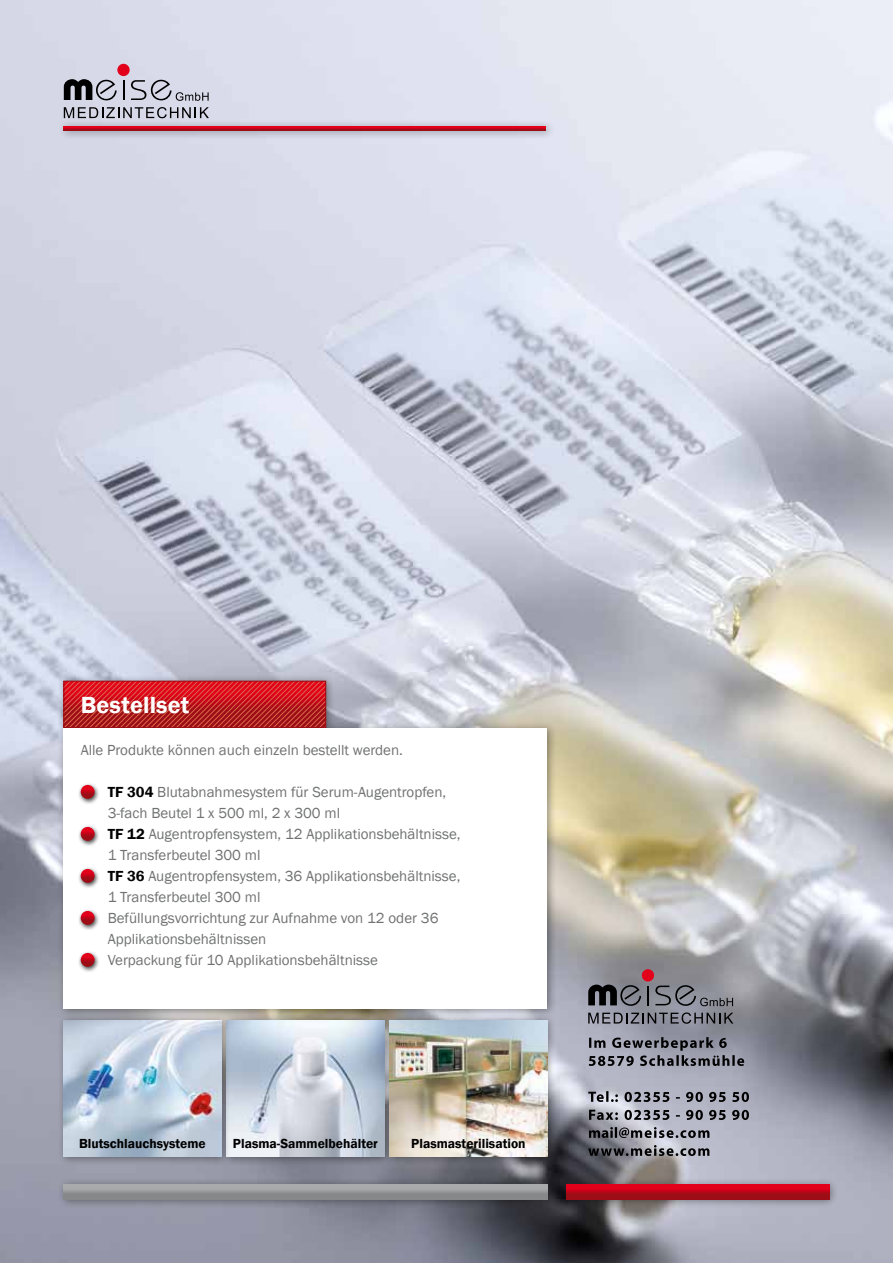
<style>
.page{position:relative;width:893px;height:1263px;background:#fff}
.page>*{position:absolute;margin:0;border:0;box-sizing:border-box;transform-origin:0 0}
.t1{font:600 24px "Franklin Gothic";letter-spacing:.01em;color:#fff}
.t2{font:15px/21px "Franklin Gothic";color:#707172}
.t3{font:600 13.5px "Franklin Gothic";color:#000}
.s1{font-weight:600;color:#000}
</style>
<div class="page">
<img style="left:0;top:0;width:893px;height:1263px">
<svg style="left:588px;top:984px;width:53px;height:22px"></svg>
<hr style="left:647px;top:985px;width:2px;height:20px;background:#000">
<svg style="left:655px;top:985px;width:78px;height:21px;background:#777981"></svg>
<svg style="left:588px;top:1012px;width:145px;height:12px;background:#696a74"></svg>
<div style="left:642px;top:969px;width:12px;height:12px;background:#e2001a;border-radius:50%"></div>
<svg style="left:588px;top:1145px;width:121px;height:11px"></svg>
<svg style="left:589px;top:1127px;width:120px;height:11px"></svg>
<svg style="left:589px;top:1110px;width:160px;height:10px;background:#767780"></svg>
<svg style="left:588px;top:1091px;width:161px;height:11px;background:#7d7e88"></svg>
<svg style="left:589px;top:1037px;width:155px;height:29px;background:#767883"></svg>
<div style="left:220px;top:1013px;width:174px;height:153px;background:#000;opacity:.4"></div>
<img style="left:231px;top:1020px;width:152px;height:136px">
<div style="left:383px;top:1013px;width:174px;height:153px;background:#000;opacity:.4"></div>
<img style="left:390px;top:1020px;width:157px;height:136px">
<div style="left:57px;top:1013px;width:174px;height:153px;background:#000;opacity:.4"></div>
<img style="left:64px;top:1020px;width:157px;height:136px">
<div style="left:57px;top:1177px;width:499px;height:32px;background:#000;opacity:.4"></div>
<svg style="left:64px;top:1184px;width:483px;height:15px;background:#97989a"></svg>
<div style="left:560px;top:1177px;width:278px;height:32px;background:#000;opacity:.4"></div>
<svg style="left:567px;top:1184px;width:262px;height:15px;background:#bf0518"></svg>
<svg style="left:64px;top:79px;width:53px;height:21px"></svg>
<svg style="left:123px;top:80px;width:1px;height:20px"></svg>
<svg style="left:131px;top:80px;width:78px;height:21px;background:#b2b4c0"></svg>
<svg style="left:64px;top:107px;width:145px;height:11px;background:#93959f"></svg>
<div style="left:117px;top:64px;width:13px;height:12px;background:#e2001a;border-radius:50%"></div>
<div style="left:57px;top:119px;width:498px;height:21px;background:#000;opacity:.4"></div>
<svg style="left:64px;top:126px;width:482px;height:5px;background:#c10518"></svg>
<div style="left:57px;top:674px;width:500px;height:344px;background:#000;opacity:.4"></div>
<svg style="left:66px;top:683px;width:258px;height:43px;background:#c42125"></svg>
<div style="left:64px;top:681px;width:262px;height:47px;border:1px solid #980d15"></div>
<div style="left:64px;top:728px;width:483px;height:280px;background:#fff"></div>
<div style="left:78px;top:782px;width:23px;height:23px;background:#000;opacity:.75"></div>
<svg style="left:81px;top:785px;width:14px;height:14px"></svg>
<div style="left:78px;top:824px;width:23px;height:23px;background:#000;opacity:.75"></div>
<svg style="left:81px;top:827px;width:14px;height:14px"></svg>
<div style="left:78px;top:866px;width:23px;height:23px;background:#000;opacity:.75"></div>
<svg style="left:81px;top:869px;width:14px;height:14px"></svg>
<div style="left:78px;top:908px;width:23px;height:23px;background:#000;opacity:.75"></div>
<svg style="left:81px;top:911px;width:14px;height:14px"></svg>
<div style="left:78px;top:950px;width:23px;height:23px;background:#000;opacity:.75"></div>
<svg style="left:81px;top:953px;width:14px;height:14px"></svg>
<h1 class="t1" style="left:81px;top:690px;width:110px">Bestellset</h1>
<p class="t2" style="left:81px;top:740px;width:324px">Alle Produkte können auch einzeln bestellt werden.</p>
<p class="t2" style="left:108px;top:782px;width:354px"><span class="s1">TF 304</span> Blutabnahmesystem für Serum-Augentropfen, 3-fach Beutel 1 x 500 ml, 2 x 300 ml<br><span class="s1">TF 12</span> Augentropfensystem, 12 Applikationsbehältnisse, 1 Transferbeutel 300 ml<br><span class="s1">TF 36</span> Augentropfensystem, 36 Applikationsbehältnisse, 1 Transferbeutel 300 ml<br>Befüllungsvorrichtung zur Aufnahme von 12 oder 36<br>Applikationsbehältnissen<br>Verpackung für 10 Applikationsbehältnisse</p>
<p class="t3" style="left:79px;top:1135px;width:128px">Blutschlauchsysteme</p>
<p class="t3" style="left:233px;top:1135px;width:146px">Plasma-Sammelbehälter</p>
<p class="t3" style="left:411px;top:1135px;width:116px">Plasmasterilisation</p>
</div>
